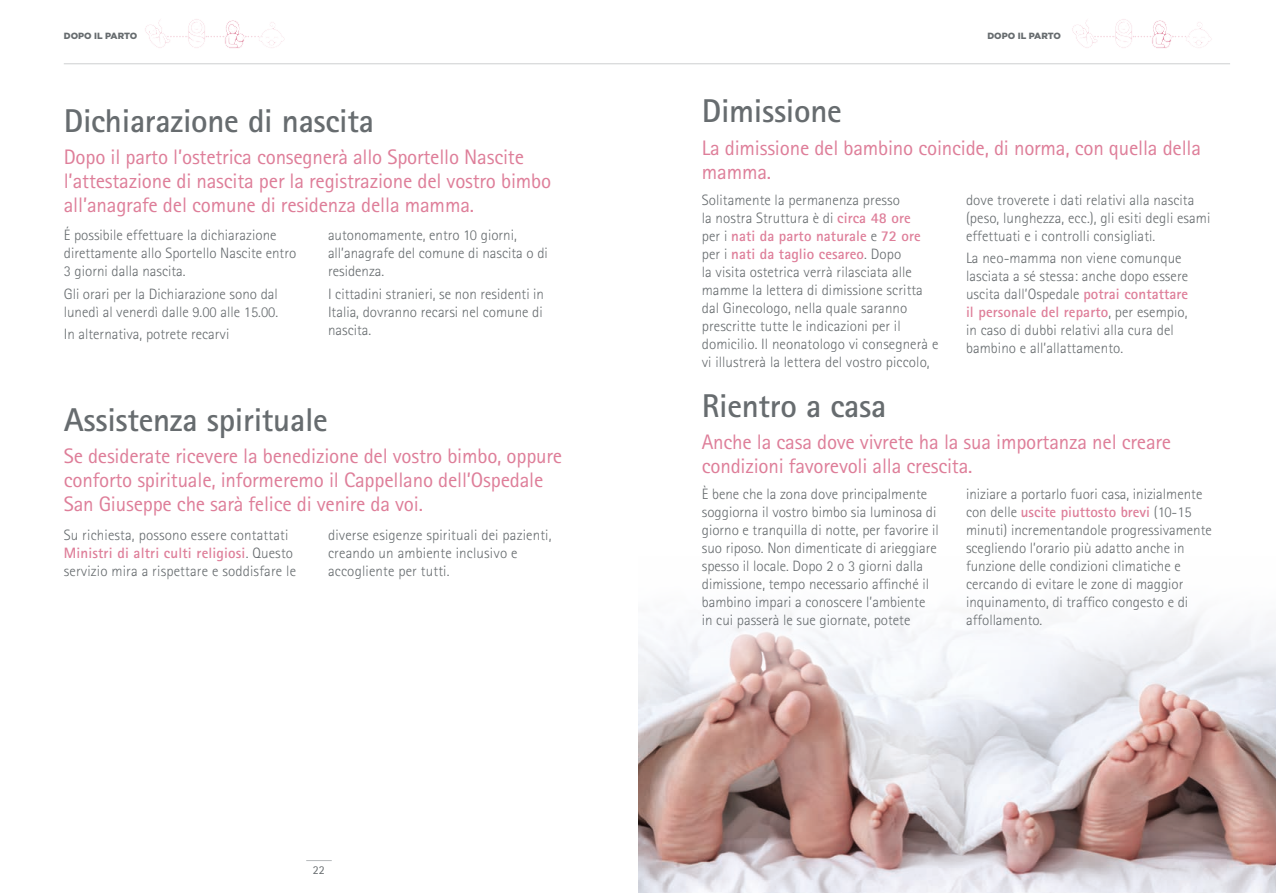
<style>
.page{position:relative;width:1276px;height:893px;background:#fff}
.page>*{position:absolute;margin:0;border:0;box-sizing:border-box;transform-origin:0 0}
.t1{font:700 33px "Rotis Sans Serif Std";letter-spacing:-.01em;color:#676c6f}
.t2{font:21px/24px "Rotis Sans Serif Std";letter-spacing:-.01em;color:#de7e99}
.t3{font:300 15px/18px "Rotis Sans Serif Std";color:#676c6f}
.t4{font:12px "Rotis Sans Serif Std";color:#676c6f}
.t5{font:900 9px "Gotham";color:#676c6f}
.s1{font-weight:700;color:#de7e99}
</style>
<div class="page">
<svg style="left:306px;top:860px;width:26px;height:1px"></svg>
<img style="left:639px;top:613px;width:637px;height:280px">
<svg style="left:143px;top:19px;width:142px;height:46px"></svg>
<svg style="left:1070px;top:19px;width:142px;height:46px"></svg>
<hr style="left:64px;top:63px;width:1166px;height:1px;background:#cdcfd1">
<p class="t5" style="left:64px;top:30px;width:75px">DOPO IL PARTO</p>
<p class="t5" style="left:987px;top:30px;width:75px">DOPO IL PARTO</p>
<h1 class="t1" style="left:64px;top:100px;width:312px">Dichiarazione di nascita</h1>
<h2 class="t2" style="left:64px;top:145px;width:489px">Dopo il parto l’ostetrica consegnerà allo Sportello Nascite l’attestazione di nascita per la registrazione del vostro bimbo all’anagrafe del comune di residenza della mamma.</h2>
<p class="t3" style="left:64px;top:226px;width:234px">É possibile effettuare la dichiarazione direttamente allo Sportello Nascite entro<br>3 giorni dalla nascita.</p>
<p class="t3" style="left:64px;top:284px;width:216px">Gli orari per la Dichiarazione sono dal lunedì al venerdì dalle 9.00 alle 15.00.</p>
<p class="t3" style="left:64px;top:325px;width:167px">In alternativa, potrete recarvi</p>
<p class="t3" style="left:328px;top:226px;width:221px">autonomamente, entro 10 giorni, all’anagrafe del comune di nascita o di residenza.</p>
<p class="t3" style="left:328px;top:284px;width:218px;text-align:justify">I cittadini stranieri, se non residenti in Italia, dovranno recarsi nel comune di nascita.</p>
<h1 class="t1" style="left:64px;top:399px;width:266px">Assistenza spirituale</h1>
<h2 class="t2" style="left:64px;top:444px;width:500px">Se desiderate ricevere la benedizione del vostro bimbo, oppure conforto spirituale, informeremo il Cappellano dell’Ospedale<br>San Giuseppe che sarà felice di venire da voi.</h2>
<p class="t3" style="left:64px;top:526px;width:234px">Su richiesta, possono essere contattati<br><span class="s1">Ministri di altri culti religiosi</span>. Questo servizio mira a rispettare e soddisfare le</p>
<p class="t3" style="left:328px;top:526px;width:225px">diverse esigenze spirituali dei pazienti, creando un ambiente inclusivo e accogliente per tutti.</p>
<p class="t4" style="left:313px;top:863px;width:13px">22</p>
<h1 class="t1" style="left:702px;top:90px;width:141px">Dimissione</h1>
<h2 class="t2" style="left:702px;top:135px;width:501px">La dimissione del bambino coincide, di norma, con quella della mamma.</h2>
<p class="t3" style="left:702px;top:191px;width:238px">Solitamente la permanenza presso<br>la nostra Struttura è di <span class="s1">circa 48 ore<br></span>per i <span class="s1">nati da parto naturale</span> e <span class="s1">72 ore </span>per i <span class="s1">nati da taglio cesareo</span>. Dopo<br>la visita ostetrica verrà rilasciata alle mamme la lettera di dimissione scritta dal Ginecologo, nella quale saranno prescritte tutte le indicazioni per il domicilio. Il neonatologo vi consegnerà e vi illustrerà la lettera del vostro piccolo,</p>
<p class="t3" style="left:966px;top:191px;width:246px">dove troverete i dati relativi alla nascita (peso, lunghezza, ecc.), gli esiti degli esami effettuati e i controlli consigliati.</p>
<p class="t3" style="left:966px;top:249px;width:224px">La neo-mamma non viene comunque lasciata a sé stessa: anche dopo essere uscita dall’Ospedale <span class="s1">potrai contattare il personale del reparto</span>, per esempio, in caso di dubbi relativi alla cura del bambino e all’allattamento.</p>
<h1 class="t1" style="left:702px;top:385px;width:186px">Rientro a casa</h1>
<h2 class="t2" style="left:702px;top:430px;width:471px">Anche la casa dove vivrete ha la sua importanza nel creare condizioni favorevoli alla crescita.</h2>
<p class="t3" style="left:702px;top:485px;width:238px">È bene che la zona dove principalmente soggiorna il vostro bimbo sia luminosa di giorno e tranquilla di notte, per favorire il suo riposo. Non dimenticate di arieggiare spesso il locale. Dopo 2 o 3 giorni dalla dimissione, tempo necessario affinché il bambino impari a conoscere l’ambiente in cui passerà le sue giornate, potete</p>
<p class="t3" style="left:966px;top:485px;width:247px">iniziare a portarlo fuori casa, inizialmente con delle <span class="s1">uscite piuttosto brevi</span> (10-15 minuti) incrementandole progressivamente scegliendo l’orario più adatto anche in funzione delle condizioni climatiche e cercando di evitare le zone di maggior inquinamento, di traffico congesto e di affollamento.</p>
</div>
